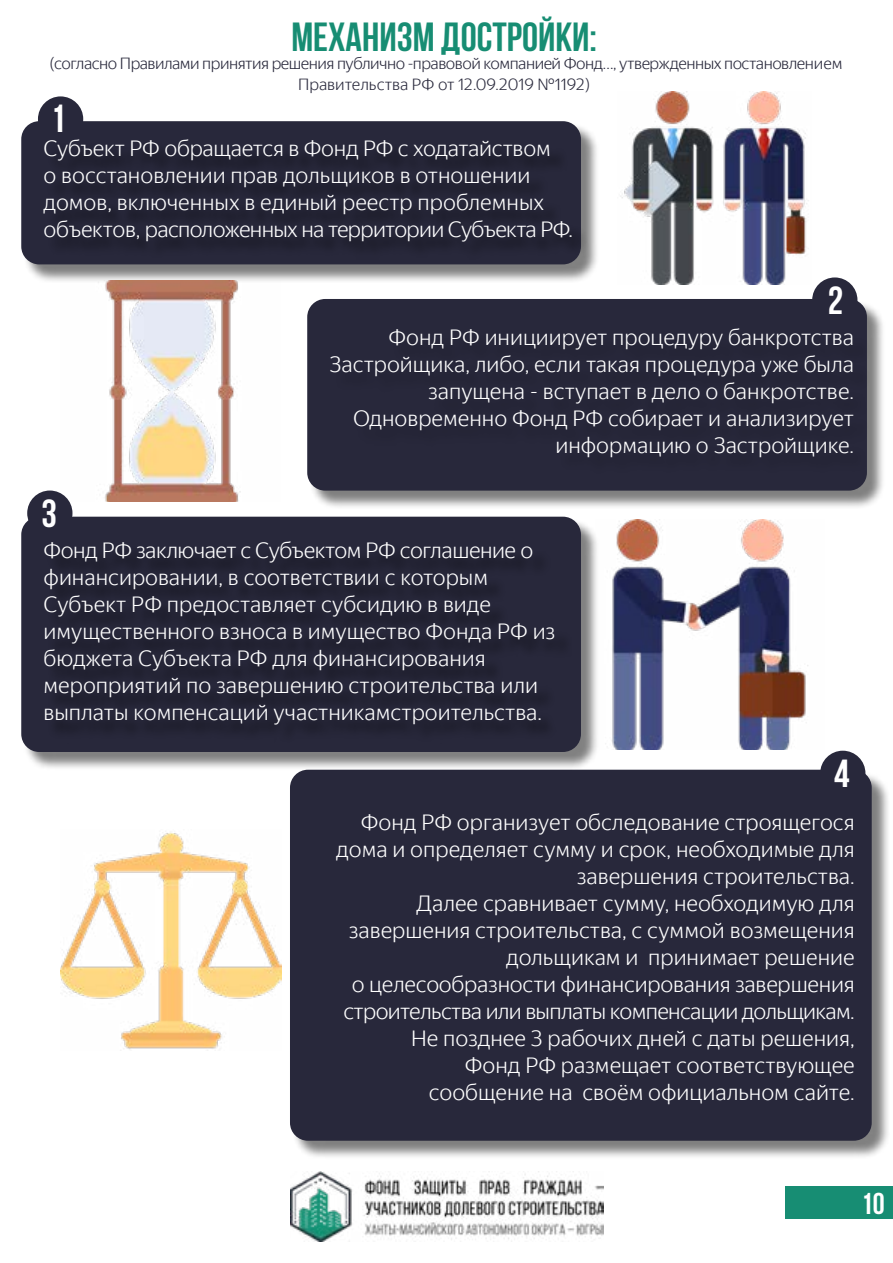
<style>
.page{position:relative;width:893px;height:1263px;background:#fff}
.page>*{position:absolute;margin:0;border:0;box-sizing:border-box;transform-origin:0 0}
.t1{font:700 40.5px "Bebas Neue";color:#178d73}
.t2{font:700 39px "Bebas Neue";color:#fff}
.t3{font:700 30px "Bebas Neue";color:#fff}
.t4{font:300 22.5px/27px "Yandex Sans Display";color:#fff}
.t5{font:300 22.5px/27px "Yandex Sans Display";letter-spacing:-.025em;color:#fff;text-align:center}
.t6{font:300 16.5px "Yandex Sans Display";letter-spacing:-.03em;color:#28283b}
.t7{font:300 16.5px "Yandex Sans Display";color:#28283b}
</style>
<div class="page">
<div style="left:293px;top:772px;width:598px;height:387px;background:#000;opacity:.5"></div>
<div style="left:290px;top:770px;width:582px;height:371px;background:#28283b;border-radius:18px"></div>
<div style="left:812px;top:277px;width:45px;height:46px;background:#28283b;border-radius:50%"></div>
<div style="left:310px;top:301px;width:576px;height:209px;background:#000;opacity:.5"></div>
<div style="left:307px;top:299px;width:560px;height:192px;background:#28283b;border-radius:18px"></div>
<div style="left:38px;top:96px;width:45px;height:46px;background:#28283b;border-radius:50%"></div>
<div style="left:24px;top:124px;width:576px;height:159px;background:#000;opacity:.5"></div>
<div style="left:21px;top:121px;width:560px;height:143px;background:#28283b;border-radius:18px"></div>
<div style="left:24px;top:519px;width:576px;height:252px;background:#000;opacity:.5"></div>
<div style="left:21px;top:517px;width:560px;height:235px;background:#28283b;border-radius:18px"></div>
<div style="left:333px;top:332px;width:539px;height:144px;background:#272739"></div>
<div style="left:46px;top:143px;width:545px;height:117px;background:#252537"></div>
<img style="left:620px;top:91px;width:189px;height:194px">
<img style="left:61px;top:281px;width:220px;height:221px">
<img style="left:595px;top:520px;width:213px;height:229px">
<img style="left:61px;top:831px;width:221px;height:218px">
<div style="left:48px;top:545px;width:525px;height:198px;background:#252537"></div>
<div style="left:27px;top:490px;width:45px;height:46px;background:#28283b;border-radius:50%"></div>
<div style="left:820px;top:751px;width:45px;height:45px;background:#28283b;border-radius:50%"></div>
<img style="left:290px;top:1171px;width:313px;height:71px">
<div style="left:786px;top:1187px;width:107px;height:32px;background:#178d73"></div>
<p class="t1" style="left:291px;top:15px;width:307px">МЕХАНИЗМ ДОСТРОЙКИ:</p>
<p class="t6" style="left:49px;top:54px;width:795px">(согласно Правилами принятия решения публично -правовой компанией Фонд…, утвержденных постановлением</p>
<p class="t7" style="left:298px;top:75px;width:294px">Правительства РФ от 12.09.2019 №1192)</p>
<p class="t2" style="left:50px;top:97px;width:17px">1</p>
<p class="t4" style="left:44px;top:135px;width:509px">Субъект РФ обращается в Фонд РФ с ходатайством</p>
<p class="t4" style="left:44px;top:162px;width:531px">о восстановлении прав дольщиков в отношении домов, включенных в единый реестр проблемных объектов, расположенных на территории Субъекта РФ.</p>
<p class="t2" style="left:828px;top:279px;width:17px">2</p>
<p class="t2" style="left:41px;top:493px;width:17px">3</p>
<p class="t4" style="left:389px;top:324px;width:467px">Фонд РФ инициирует процедуру банкротства</p>
<p class="t4" style="left:329px;top:351px;width:526px">Застройщика, либо, если такая процедура уже была</p>
<p class="t4" style="left:428px;top:378px;width:427px">запущена - вступает в дело о банкротстве.</p>
<p class="t4" style="left:353px;top:405px;width:502px">Одновременно Фонд РФ собирает и анализирует</p>
<p class="t4" style="left:555px;top:432px;width:300px">информацию о Застройщике.</p>
<p class="t4" style="left:44px;top:537px;width:491px">Фонд РФ заключает с Субъектом РФ соглашение о финансировании, в соответствии с которым<br>Субъект РФ предоставляет субсидию в виде</p>
<p class="t4" style="left:44px;top:618px;width:513px">имущественного взноса в имущество Фонда РФ из бюджета Субъекта РФ для финансирования мероприятий по завершению строительства или выплаты компенсаций участникамстроительства.</p>
<p class="t2" style="left:834px;top:752px;width:17px">4</p>
<p class="t4" style="left:336px;top:809px;width:520px;text-align:right">Фонд РФ организует обследование строящегося дома и определяет сумму и срок, необходимые для завершения строительства.</p>
<p class="t4" style="left:416px;top:890px;width:440px">Далее сравнивает сумму, необходимую для</p>
<p class="t4" style="left:349px;top:917px;width:507px;text-align:right">завершения строительства, с суммой возмещения дольщикам и принимает решение</p>
<p class="t5" style="left:343px;top:971px;width:513px">о целесообразности финансирования завершения строительства или выплаты компенсации дольщикам.</p>
<p class="t4" style="left:411px;top:1025px;width:445px">Не позднее 3 рабочих дней с даты решения,</p>
<p class="t4" style="left:465px;top:1052px;width:391px">Фонд РФ размещает соответствующее</p>
<p class="t4" style="left:429px;top:1079px;width:427px">сообщение на своём официальном сайте.</p>
<p class="t3" style="left:861px;top:1187px;width:25px">10</p>
</div>
